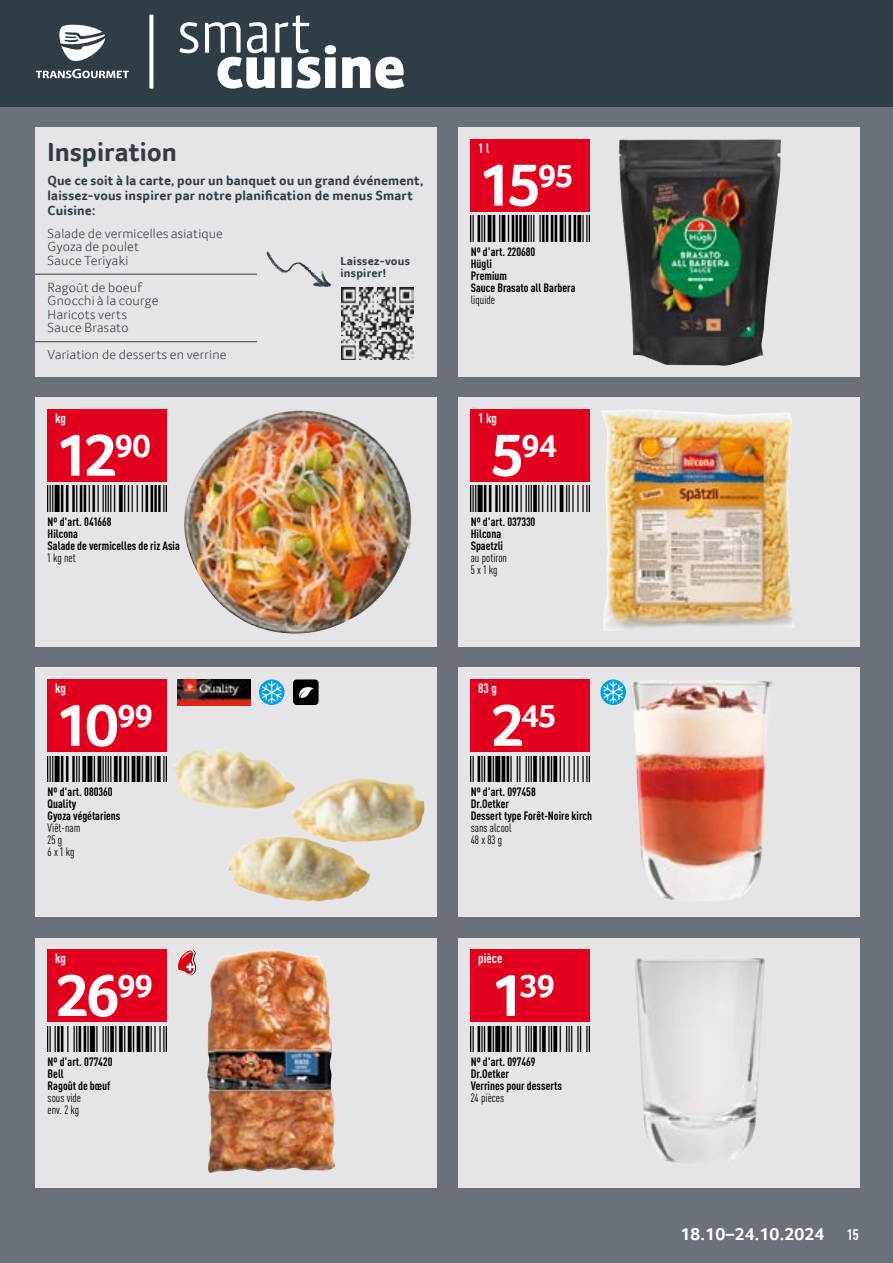
<style>
.page{position:relative;width:893px;height:1263px;background:#6a7179}
.page>*{position:absolute;margin:0;border:0;box-sizing:border-box;transform-origin:0 0}
.t1{font:700 61.5px "Transgourmet";letter-spacing:-.07em;color:#fff}
.t2{font:700 33.3px "Transgourmet";color:#fff}
.t3{font:700 27px "Transgourmet";letter-spacing:.005em;color:#2f3d47}
.t4{font:700 18px "Transgourmet";letter-spacing:.01em;color:#fff}
.t5{font:700 condensed 15px "DINOT";color:#fff}
.t6{font:300 13.5px/13.5px "Transgourmet";letter-spacing:.015em;color:#2f3d47}
.t7{font:700 13.5px/15px "Transgourmet";letter-spacing:.015em;color:#2f3d47}
.t8{font:700 condensed 13.5px "DINOT";color:#fff}
.t9{font:700 condensed 12px/12px "DINOT";color:#000}
.t10{font:700 12px/12px "Transgourmet";letter-spacing:.025em;color:#2f3d47}
.s1{font-weight:400}
.s2{font-size:61.5px}
</style>
<div class="page">
<div style="left:458px;top:938px;width:402px;height:249px;background:#e5e5e7"></div>
<div style="left:458px;top:668px;width:402px;height:249px;background:#e5e5e7"></div>
<div style="left:458px;top:398px;width:402px;height:249px;background:#e5e5e7"></div>
<div style="left:458px;top:128px;width:402px;height:249px;background:#e5e5e7"></div>
<div style="left:35px;top:128px;width:402px;height:249px;background:#e5e5e7"></div>
<div style="left:0;top:0;width:893px;height:106px;background:#2f3d47"></div>
<svg style="left:180px;top:15px;width:224px;height:74px"></svg>
<svg style="left:149px;top:15px;width:4px;height:74px"></svg>
<svg style="left:59px;top:24px;width:46px;height:37px"></svg>
<svg style="left:36px;top:69px;width:93px;height:9px"></svg>
<div style="left:35px;top:938px;width:402px;height:249px;background:#e5e5e7"></div>
<svg style="left:35px;top:668px;width:402px;height:249px;fill:#e5e5e7"></svg>
<svg style="left:266px;top:251px;width:65px;height:36px"></svg>
<div style="left:35px;top:398px;width:402px;height:249px;background:#e5e5e7"></div>
<img style="left:184px;top:410px;width:228px;height:224px">
<hr style="left:35px;top:274px;width:222px;height:1px;background:#2f3d47">
<hr style="left:35px;top:341px;width:222px;height:1px;background:#2f3d47">
<img style="left:342px;top:287px;width:71px;height:72px">
<img style="left:207px;top:950px;width:129px;height:223px">
<div style="left:48px;top:949px;width:119px;height:73px;background:#e3001f"></div>
<svg style="left:177px;top:950px;width:19px;height:25px"></svg>
<img style="left:48px;top:1026px;width:119px;height:26px">
<img style="left:635px;top:958px;width:130px;height:205px">
<div style="left:471px;top:949px;width:119px;height:73px;background:#e3001f"></div>
<img style="left:471px;top:1026px;width:119px;height:26px">
<img style="left:619px;top:139px;width:162px;height:227px">
<div style="left:471px;top:139px;width:119px;height:73px;background:#e3001f"></div>
<img style="left:471px;top:216px;width:119px;height:25px">
<img style="left:173px;top:748px;width:96px;height:61px">
<div style="left:48px;top:679px;width:119px;height:73px;background:#e3001f"></div>
<img style="left:177px;top:679px;width:73px;height:26px">
<svg style="left:259px;top:679px;width:25px;height:26px"></svg>
<svg style="left:261px;top:680px;width:22px;height:24px"></svg>
<div style="left:293px;top:679px;width:26px;height:26px;background:#000;border-radius:4px"></div>
<svg style="left:299px;top:687px;width:15px;height:11px"></svg>
<img style="left:48px;top:756px;width:119px;height:25px">
<img style="left:631px;top:680px;width:141px;height:221px">
<div style="left:471px;top:679px;width:119px;height:73px;background:#e3001f"></div>
<svg style="left:600px;top:679px;width:26px;height:26px"></svg>
<svg style="left:602px;top:680px;width:22px;height:24px"></svg>
<img style="left:471px;top:756px;width:119px;height:25px">
<div style="left:48px;top:409px;width:119px;height:73px;background:#e3001f"></div>
<img style="left:48px;top:486px;width:119px;height:25px">
<img style="left:601px;top:409px;width:194px;height:222px">
<div style="left:471px;top:409px;width:119px;height:73px;background:#e3001f"></div>
<img style="left:471px;top:486px;width:119px;height:25px">
<p class="t3" style="left:47px;top:136px;width:131px">Inspiration</p>
<p class="t7" style="left:47px;top:173px;width:377px">Que ce soit à la carte, pour un banquet ou un grand événement, laissez-vous inspirer par notre planification de menus Smart<br>Cuisine:</p>
<p class="t6" style="left:48px;top:226px;width:177px">Salade de vermicelles asiatique<br>Gyoza de poulet<br>Sauce Teriyaki</p>
<p class="t6" style="left:48px;top:280px;width:112px">Ragoût de boeuf<br>Gnocchi à la courge<br>Haricots verts<br>Sauce Brasato</p>
<p class="t6" style="left:48px;top:348px;width:180px">Variation de desserts en verrine</p>
<p class="t8" style="left:55px;top:410px;width:13px">kg</p>
<p class="t1" style="left:55px;top:419px;width:97px">12<sup>90</sup></p>
<p class="t9" style="left:48px;top:516px;width:134px">Nº d'art. 041668<br>Hilcona<br>Salade de vermicelles de riz Asia<br><span class="s1">1 kg net</span></p>
<p class="t8" style="left:55px;top:680px;width:13px">kg</p>
<p class="t1" style="left:55px;top:689px;width:99px">10<sup>99</sup></p>
<p class="t9" style="left:48px;top:786px;width:74px">Nº d'art. 080360<br>Quality<br>Gyoza végétariens<br><span class="s1">Viêt-nam<br>25 g<br>6 x 1 kg</span></p>
<p class="t8" style="left:55px;top:950px;width:13px">kg</p>
<p class="t1" style="left:55px;top:959px;width:99px">26<sup>99</sup></p>
<p class="t9" style="left:48px;top:1056px;width:66px">Nº d'art. 077420<br>Bell<br>Ragoût de bœuf <span class="s1">sous vide<br>env. 2 kg</span></p>
<p class="t10" style="left:340px;top:255px;width:71px">Laissez-vous inspirer!</p>
<p class="t8" style="left:478px;top:140px;width:13px">1 l</p>
<p class="t1" style="left:478px;top:149px;width:97px">15<sup>95</sup></p>
<p class="t9" style="left:471px;top:245px;width:106px">Nº d'art. 220680<br>Hügli<br>Premium<br>Sauce Brasato all Barbera <span class="s1">liquide</span></p>
<p class="t8" style="left:478px;top:410px;width:20px">1 kg</p>
<p class="t2" style="left:491px;top:426px;width:68px"><span class="s2">5</span>94</p>
<p class="t9" style="left:471px;top:516px;width:66px">Nº d'art. 037330<br>Hilcona<br>Spaetzli<br><span class="s1">au potiron<br>5 x 1 kg</span></p>
<p class="t8" style="left:478px;top:680px;width:20px">83 g</p>
<p class="t2" style="left:491px;top:696px;width:67px"><span class="s2">2</span>45</p>
<p class="t9" style="left:471px;top:786px;width:123px">Nº d'art. 097458<br>Dr.Oetker<br>Dessert type Forêt-Noire kirch <span class="s1">sans alcool<br>48 x 83 g</span></p>
<p class="t8" style="left:478px;top:950px;width:26px">pièce</p>
<p class="t2" style="left:491px;top:966px;width:66px"><span class="s2">1</span>39</p>
<p class="t9" style="left:471px;top:1056px;width:93px">Nº d'art. 097469<br>Dr.Oetker<br>Verrines pour desserts<br><span class="s1">24 pièces</span></p>
<p class="t4" style="left:680px;top:1224px;width:145px">18.10–24.10.2024</p>
<p class="t5" style="left:847px;top:1226px;width:14px">15</p>
</div>
